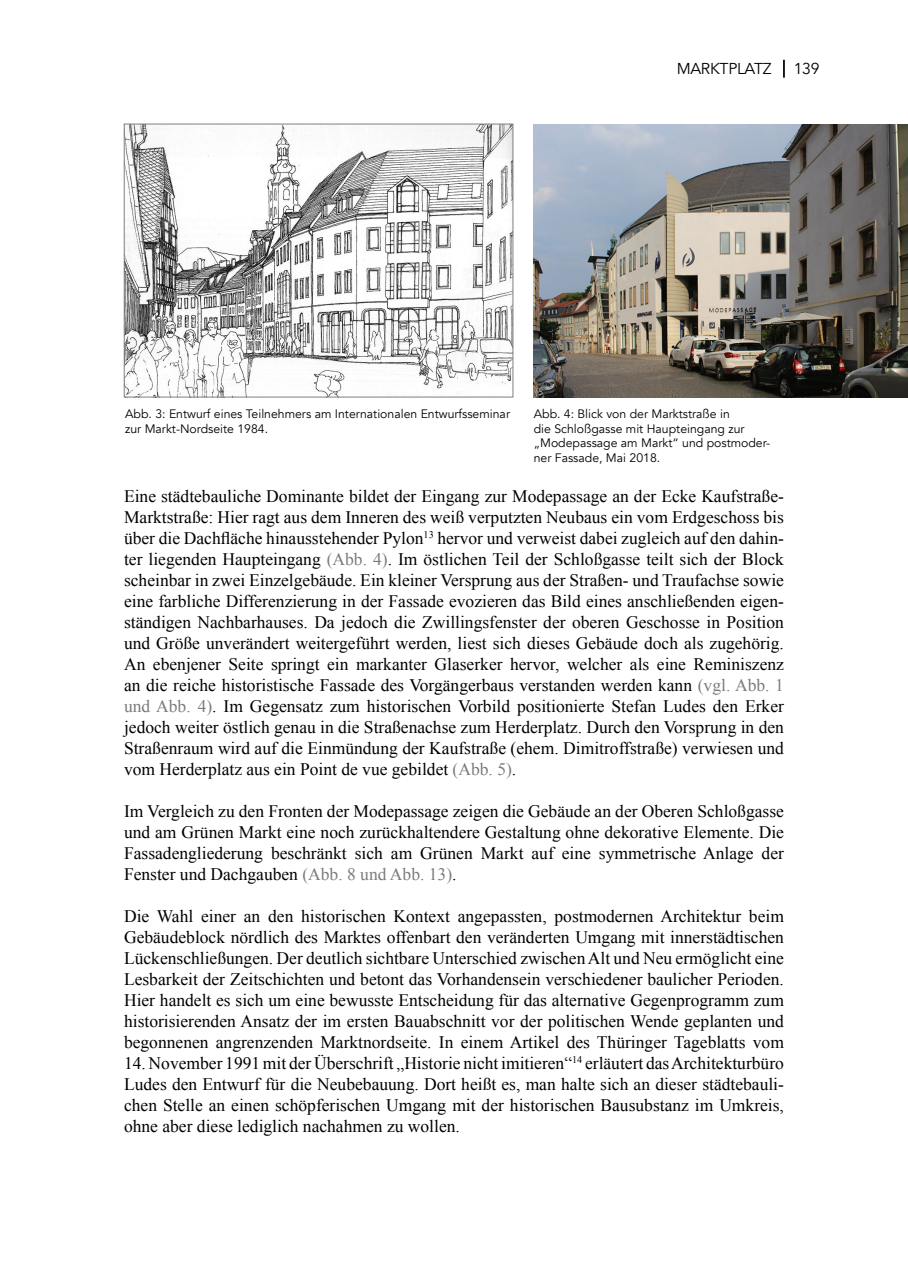
<style>
.page{position:relative;width:908px;height:1280px;background:#fff}
.page>*{position:absolute;margin:0;border:0;box-sizing:border-box;transform-origin:0 0}
.t1{font:17.5px/21px "Times New Roman";color:#000;text-align:justify}
.t2{font:15.75px "Avenir";letter-spacing:-.02em;color:#000}
.t3{font:12.25px/14.7px "Avenir";color:#000}
.s1{color:#7c7b7b}
</style>
<div class="page">
<svg style="left:783px;top:60px;width:2px;height:18px"></svg>
<img style="left:534px;top:124px;width:374px;height:273px">
<img style="left:126px;top:126px;width:385px;height:269px">
<div style="left:124px;top:124px;width:389px;height:273px;border:1px solid #818080"></div>
<p class="t2" style="left:677px;top:60px;width:96px">MARKTPLATZ</p>
<p class="t2" style="left:794px;top:60px;width:27px">139</p>
<p class="t3" style="left:125px;top:407px;width:386px">Abb. 3: Entwurf eines Teilnehmers am Internationalen Entwurfsseminar zur Markt-Nordseite 1984.</p>
<p class="t3" style="left:534px;top:407px;width:238px">Abb. 4: Blick von der Marktstraße in<br>die Schloßgasse mit Haupteingang zur „Modepassage am Markt“ und postmoder&shy;ner Fassade, Mai 2018.</p>
<p class="t1" style="left:124px;top:485px;width:661px">Eine städtebauliche Dominante bildet der Eingang zur Modepassage an der Ecke Kaufstraße-Marktstraße: Hier ragt aus dem Inneren des weiß verputzten Neubaus ein vom Erdgeschoss bis über die Dachfläche hinausstehender Pylon<sup>13</sup> hervor und verweist dabei zugleich auf den dahin&shy;ter liegenden Haupteingang <span class="s1">(Abb. 4)</span>. Im östlichen Teil der Schloßgasse teilt sich der Block scheinbar in zwei Einzelgebäude. Ein kleiner Versprung aus der Straßen- und Traufachse sowie eine farbliche Differenzierung in der Fassade evozieren das Bild eines anschließenden eigen&shy;ständigen Nachbarhauses. Da jedoch die Zwillingsfenster der oberen Geschosse in Position und Größe unverändert weitergeführt werden, liest sich dieses Gebäude doch als zugehörig.<br>An ebenjener Seite springt ein markanter Glaserker hervor, welcher als eine Reminiszenz an die reiche historistische Fassade des Vorgängerbaus verstanden werden kann <span class="s1">(vgl. Abb. 1 und Abb. 4)</span>. Im Gegensatz zum historischen Vorbild positionierte Stefan Ludes den Erker jedoch weiter östlich genau in die Straßenachse zum Herderplatz. Durch den Vorsprung in den Straßenraum wird auf die Einmündung der Kaufstraße (ehem. Dimitroffstraße) verwiesen und vom Herderplatz aus ein Point de vue gebildet <span class="s1">(Abb. 5)</span>.</p>
<p class="t1" style="left:124px;top:800px;width:661px">Im Vergleich zu den Fronten der Modepassage zeigen die Gebäude an der Oberen Schloßgasse und am Grünen Markt eine noch zurückhaltendere Gestaltung ohne dekorative Elemente. Die Fassadengliederung beschränkt sich am Grünen Markt auf eine symmetrische Anlage der Fenster und Dachgauben <span class="s1">(Abb. 8 und Abb. 13)</span>.</p>
<p class="t1" style="left:124px;top:905px;width:661px">Die Wahl einer an den historischen Kontext angepassten, postmodernen Architektur beim Gebäudeblock nördlich des Marktes offenbart den veränderten Umgang mit innerstädtischen Lückenschließungen. Der deutlich sichtbare Unterschied zwischen Alt und Neu ermöglicht eine Lesbarkeit der Zeitschichten und betont das Vorhandensein verschiedener baulicher Perioden.<br>Hier handelt es sich um eine bewusste Entscheidung für das alternative Gegenprogramm zum historisierenden Ansatz der im ersten Bauabschnitt vor der politischen Wende geplanten und begonnenen angrenzenden Marktnordseite. In einem Artikel des Thüringer Tageblatts vom</p>
<p class="t1" style="left:124px;top:1052px;width:661px">14. November 1991 mit der Überschrift „Historie nicht imitieren“<sup>14</sup> erläutert das Architekturbüro Ludes den Entwurf für die Neubebauung. Dort heißt es, man halte sich an dieser städtebauli&shy;chen Stelle an einen schöpferischen Umgang mit der historischen Bausubstanz im Umkreis, ohne aber diese lediglich nachahmen zu wollen.</p>
</div>
